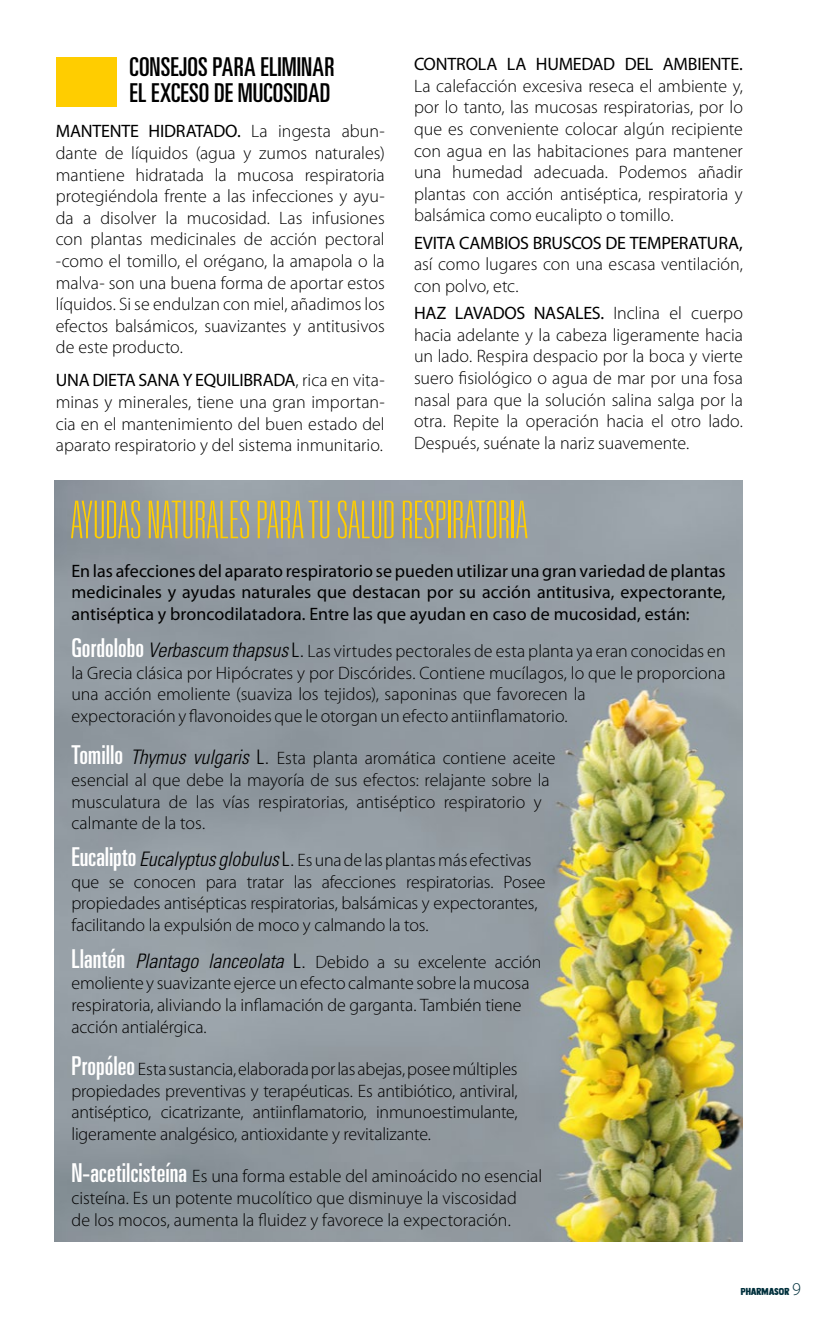
<style>
.page{position:relative;width:828px;height:1327px;background:#fff}
.page>*{position:absolute;margin:0;border:0;box-sizing:border-box;transform-origin:0 0}
.t1{font:100 ultra-condensed 52px "Univers LT Std";letter-spacing:.015em;color:#ffcd00}
.t2{font:ultra-condensed 26px/26px "Univers LT Std";letter-spacing:.005em;color:#000}
.t3{font:300 18px/21.6px "Myriad Pro";color:#000}
.t4{font:18px/21.6px "Myriad Pro";letter-spacing:-.01em;color:#000;text-align:justify}
.t5{font:10px "DK Longreach";color:#00303c}
.s1{font-weight:400}
.s2{font-family:"Univers LT Std";font-weight:400;font-stretch:ultra-condensed;font-size:26px;color:#fff}
.s3{font-family:"Univers LT Std";font-style:italic;font-stretch:condensed;font-size:20px}
.s4{font-family:"Univers LT Std";font-stretch:condensed;font-size:20px}
.s5{font-family:"Myriad Pro";font-weight:300;font-size:18px}
</style>
<div class="page">
<img style="left:55px;top:480px;width:688px;height:762px">
<div style="left:57px;top:57px;width:60px;height:49px;background:#ffcd00"></div>
<h2 class="t2" style="left:130px;top:53px;width:206px">CONSEJOS PARA ELIMINAR<br>EL EXCESO DE MUCOSIDAD</h2>
<p class="t3" style="left:56px;top:120px;width:330px;text-align:justify"><span class="s1">MANTENTE HIDRATADO.</span> La ingesta abun&shy;dante de líquidos (agua y zumos naturales) mantiene hidratada la mucosa respiratoria protegiéndola frente a las infecciones y ayu&shy;da a disolver la mucosidad. Las infusiones con plantas medicinales de acción pectoral -como el tomillo, el orégano, la amapola o la malva- son una buena forma de aportar estos líquidos. Si se endulzan con miel, añadimos los efectos balsámicos, suavizantes y antitusivos de este producto.</p>
<p class="t3" style="left:56px;top:369px;width:330px;text-align:justify"><span class="s1">UNA DIETA SANA Y EQUILIBRADA</span>, rica en vita&shy;minas y minerales, tiene una gran importan&shy;cia en el mantenimiento del buen estado del aparato respiratorio y del sistema inmunitario.</p>
<p class="t4" style="left:414px;top:53px;width:330px">CONTROLA LA HUMEDAD DEL AMBIENTE.</p>
<p class="t3" style="left:414px;top:75px;width:330px;text-align:justify">La calefacción excesiva reseca el ambiente y, por lo tanto, las mucosas respiratorias, por lo que es conveniente colocar algún recipiente con agua en las habitaciones para mantener una humedad adecuada. Podemos añadir plantas con acción antiséptica, respiratoria y balsámica como eucalipto o tomillo.</p>
<p class="t4" style="left:414px;top:232px;width:330px">EVITA CAMBIOS BRUSCOS DE TEMPERATURA,</p>
<p class="t3" style="left:414px;top:253px;width:330px">así como lugares con una escasa ventilación, con polvo, etc.</p>
<p class="t3" style="left:414px;top:302px;width:330px;text-align:justify"><span class="s1">HAZ LAVADOS NASALES.</span> Inclina el cuerpo hacia adelante y la cabeza ligeramente hacia un lado. Respira despacio por la boca y vierte suero fisiológico o agua de mar por una fosa nasal para que la solución salina salga por la otra. Repite la operación hacia el otro lado.<br>Después, suénate la nariz suavemente.</p>
<h1 class="t1" style="left:71px;top:493px;width:457px">AYUDAS NATURALES PARA TU SALUD RESPIRATORIA</h1>
<p class="t4" style="left:71px;top:560px;width:656px">En las afecciones del aparato respiratorio se pueden utilizar una gran variedad de plantas medicinales y ayudas naturales que destacan por su acción antitusiva, expectorante, antiséptica y broncodilatadora. Entre las que ayudan en caso de mucosidad, están:</p>
<p class="t3" style="left:71px;top:640px;width:656px"><span class="s2">Gordolobo</span> <span class="s3">Verbascum thapsus</span> <span class="s4">L.</span> Las virtudes pectorales de esta planta ya eran conocidas en la Grecia clásica por Hipócrates y por Discórides. Contiene mucílagos, lo que le proporciona una acción emoliente (suaviza los tejidos), saponinas que favorecen la<br>expectoración y flavonoides que le otorgan un efecto antiinflamatorio.</p>
<p class="t3" style="left:71px;top:747px;width:485px"><span class="s2">Tomillo</span> <span class="s3">Thymus vulgaris</span> <span class="s4">L.</span> Esta planta aromática contiene aceite esencial al que debe la mayoría de sus efectos: relajante sobre la musculatura de las vías respiratorias, antiséptico respiratorio y calmante de la tos.</p>
<p class="t3" style="left:71px;top:849px;width:475px"><span class="s2">Eucalipto</span> <span class="s3">Eucalyptus globulus</span> <span class="s4">L.</span> Es una de las plantas más efectivas que se conocen para tratar las afecciones respiratorias. Posee propiedades antisépticas respiratorias, balsámicas y expectorantes, facilitando la expulsión de moco y calmando la tos.</p>
<p class="t3" style="left:71px;top:950px;width:472px"><span class="s2">Llantén</span> <span class="s3">Plantago lanceolata</span> <span class="s4">L.</span> Debido a su excelente acción emoliente y suavizante ejerce un efecto calmante sobre la mucosa respiratoria, aliviando la inflamación de garganta. También tiene acción antialérgica.</p>
<p class="t3" style="left:71px;top:1058px;width:448px;text-align:justify"><span class="s2">Propóleo</span> Esta sustancia, elaborada por las abejas, posee múltiples propiedades preventivas y terapéuticas. Es antibiótico, antiviral, antiséptico, cicatrizante, antiinflamatorio, inmunoestimulante, ligeramente analgésico, antioxidante y revitalizante.</p>
<p class="t3" style="left:71px;top:1165px;width:472px"><span class="s2">N-acetilcisteína</span> Es una forma estable del aminoácido no esencial cisteína. Es un potente mucolítico que disminuye la viscosidad<br>de los mocos, aumenta la fluidez y favorece la expectoración.</p>
<p class="t5" style="left:741px;top:1285px;width:62px">PHARMASOR <span class="s5">9</span></p>
</div>
